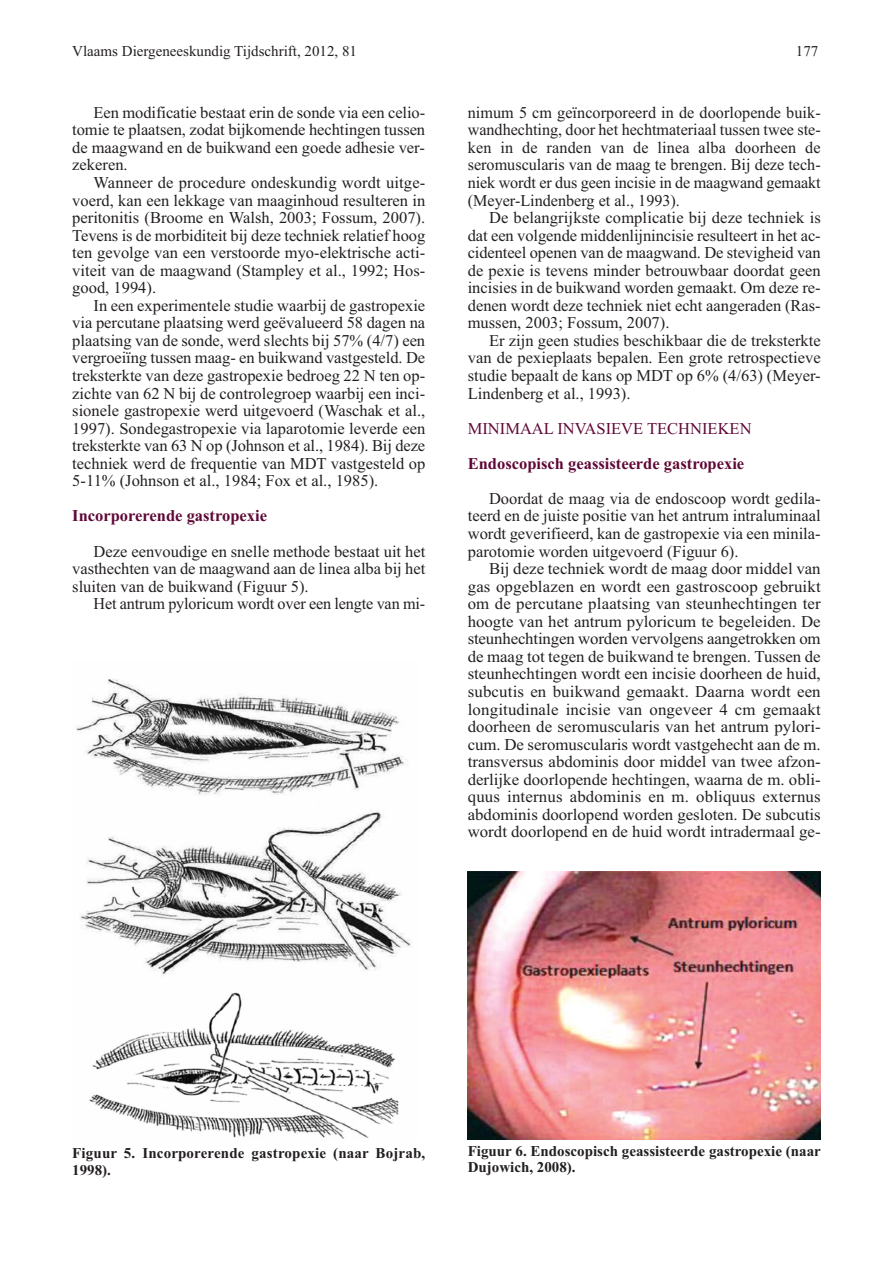
<style>
.page{position:relative;width:893px;height:1263px;background:#fff}
.page>*{position:absolute;margin:0;border:0;box-sizing:border-box;transform-origin:0 0}
.t1{font:16.5px/17.5px "Times New Roman";color:#231f20;text-align:justify}
.t2{font:700 16.5px "Times New Roman";color:#5f0836}
.t3{font:16.5px "Times New Roman";color:#5f0836}
.t4{font:700 15px/16.2px "Times New Roman";color:#231f20}
.t5{font:15px "Times New Roman";color:#231f20}
</style>
<div class="page">
<img style="left:76px;top:679px;width:335px;height:460px">
<img style="left:468px;top:872px;width:353px;height:267px">
<p class="t5" style="left:72px;top:46px;width:286px">Vlaams Diergeneeskundig Tijdschrift, 2012, 81</p>
<p class="t5" style="left:796px;top:46px;width:24px">177</p>
<p class="t1" style="left:72px;top:105px;width:354px;text-indent:21px">Een modificatie bestaat erin de sonde via een celio&shy;tomie te plaatsen, zodat bijkomende hechtingen tussen de maagwand en de buikwand een goede adhesie ver&shy;zekeren.</p>
<p class="t1" style="left:72px;top:175px;width:354px;text-indent:21px">Wanneer de procedure ondeskundig wordt uitge&shy;voerd, kan een lekkage van maaginhoud resulteren in peritonitis (Broome en Walsh, 2003; Fossum, 2007).<br>Tevens is de morbiditeit bij deze techniek relatief hoog ten gevolge van een verstoorde myo-elektrische acti&shy;viteit van de maagwand (Stampley et al., 1992; Hos&shy;good, 1994).</p>
<p class="t1" style="left:72px;top:298px;width:354px;text-indent:21px">In een experimentele studie waarbij de gastropexie via percutane plaatsing werd geëvalueerd 58 dagen na plaatsing van de sonde, werd slechts bij 57% (4/7) een vergroeiïng tussen maag- en buikwand vastgesteld. De treksterkte van deze gastropexie bedroeg 22 N ten op&shy;zichte van 62 N bij de controlegroep waarbij een inci&shy;sionele gastropexie werd uitgevoerd (Waschak et al., 1997). Sondegastropexie via laparotomie leverde een treksterkte van 63 N op (Johnson et al., 1984). Bij deze techniek werd de frequentie van MDT vastgesteld op 5-11% (Johnson et al., 1984; Fox et al., 1985).</p>
<p class="t2" style="left:72px;top:510px;width:196px">Incorporerende gastropexie</p>
<p class="t1" style="left:72px;top:544px;width:354px;text-indent:21px">Deze eenvoudige en snelle methode bestaat uit het vasthechten van de maagwand aan de linea alba bij het sluiten van de buikwand (Figuur 5).</p>
<p class="t1" style="left:94px;top:596px;width:333px">Het antrum pyloricum wordt over een lengte van mi-</p>
<p class="t1" style="left:468px;top:105px;width:354px">nimum 5 cm geïncorporeerd in de doorlopende buik&shy;wandhechting, door het hechtmateriaal tussen twee ste&shy;ken in de randen van de linea alba doorheen de seromuscularis van de maag te brengen. Bij deze tech&shy;niek wordt er dus geen incisie in de maagwand gemaakt (Meyer-Lindenberg et al., 1993).</p>
<p class="t1" style="left:468px;top:210px;width:355px;text-indent:21px">De belangrijkste complicatie bij deze techniek is dat een volgende middenlijnincisie resulteert in het ac&shy;cidenteel openen van de maagwand. De stevigheid van de pexie is tevens minder betrouwbaar doordat geen incisies in de buikwand worden gemaakt. Om deze re&shy;denen wordt deze techniek niet echt aangeraden (Ras&shy;mussen, 2003; Fossum, 2007).</p>
<p class="t1" style="left:468px;top:333px;width:354px;text-indent:21px">Er zijn geen studies beschikbaar die de treksterkte van de pexieplaats bepalen. Een grote retrospectieve studie bepaalt de kans op MDT op 6% (4/63) (Meyer-Lindenberg et al., 1993).</p>
<p class="t3" style="left:468px;top:422px;width:285px">MINIMAAL INVASIEVE TECHNIEKEN</p>
<p class="t2" style="left:468px;top:458px;width:278px">Endoscopisch geassisteerde gastropexie</p>
<p class="t1" style="left:468px;top:491px;width:354px;text-indent:21px">Doordat de maag via de endoscoop wordt gedila&shy;teerd en de juiste positie van het antrum intraluminaal wordt geverifieerd, kan de gastropexie via een minila&shy;parotomie worden uitgevoerd (Figuur 6).</p>
<p class="t1" style="left:468px;top:561px;width:354px;text-indent:21px">Bij deze techniek wordt de maag door middel van gas opgeblazen en wordt een gastroscoop gebruikt om de percutane plaatsing van steunhechtingen ter hoogte van het antrum pyloricum te begeleiden. De steunhechtingen worden vervolgens aangetrokken om de maag tot tegen de buikwand te brengen. Tussen de steunhechtingen wordt een incisie doorheen de huid, subcutis en buikwand gemaakt. Daarna wordt een longitudinale incisie van ongeveer 4 cm gemaakt doorheen de seromuscularis van het antrum pylori&shy;cum. De seromuscularis wordt vastgehecht aan de m. transversus abdominis door middel van twee afzon&shy;derlijke doorlopende hechtingen, waarna de m. obli&shy;quus internus abdominis en m. obliquus externus abdominis doorlopend worden gesloten. De subcutis wordt doorlopend en de huid wordt intradermaal ge-</p>
<p class="t4" style="left:72px;top:1147px;width:354px">Figuur 5. Incorporerende gastropexie (naar Bojrab,<br>1998).</p>
<p class="t4" style="left:468px;top:1144px;width:355px">Figuur 6. Endoscopisch geassisteerde gastropexie (naar<br>Dujowich, 2008).</p>
</div>
